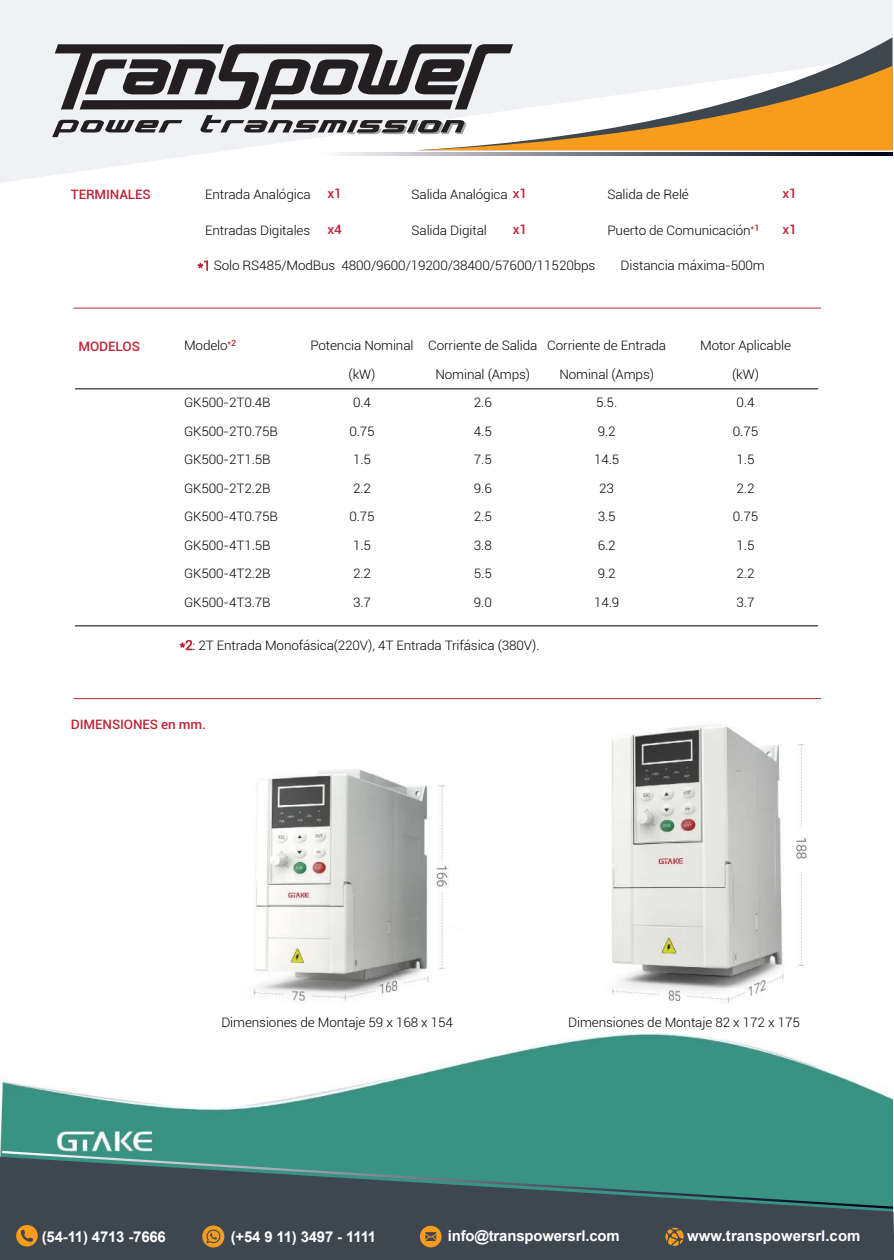
<style>
.page{position:relative;width:894px;height:1260px;background:#fff}
.page>*{position:absolute;margin:0;border:0;box-sizing:border-box;transform-origin:0 0}
.t1{font:700 14.85px "Arial";letter-spacing:-.01em;color:#fff}
.t2{font:700 14.85px "Arial";letter-spacing:-.04em;color:#fff}
.t3{font:300 13.05px/28.5px "Roboto";letter-spacing:-.01em;color:#000;text-align:center;scale:1.04 1}
.t4{font:500 13.05px "Roboto";letter-spacing:-.01em;color:#bf2439;scale:1.04 1}
.t5{font:500 13.05px "Roboto";letter-spacing:-.01em;color:#be2539;scale:1.04 1}
.s1{font-weight:500;color:#be2539}
</style>
<div class="page">
<img style="left:73px;top:261px;width:749px;height:807px">
<svg style="left:197px;top:260px;width:11px;height:11px"></svg>
<svg style="left:179px;top:639px;width:14px;height:12px"></svg>
<hr style="left:73px;top:308px;width:747px;height:1px;background:#bf2539">
<hr style="left:73px;top:698px;width:747px;height:1px;background:#bf2539">
<hr style="left:75px;top:389px;width:742px;height:1px;background:#000">
<hr style="left:75px;top:626px;width:742px;height:1px;background:#000">
<svg style="left:0;top:0;width:892px;height:183px;fill:#f0f1f5"></svg>
<svg style="left:52px;top:33px;width:840px;height:117px"></svg>
<svg style="left:312px;top:153px;width:580px;height:2px"></svg>
<svg style="left:0;top:1068px;width:893px;height:192px;background:#52837e"></svg>
<svg style="left:420px;top:1226px;width:21px;height:21px"></svg>
<svg style="left:16px;top:1225px;width:22px;height:21px"></svg>
<svg style="left:2px;top:1151px;width:890px;height:58px;background:#3c716c"></svg>
<svg style="left:202px;top:1225px;width:22px;height:22px"></svg>
<svg style="left:206px;top:1229px;width:14px;height:15px"></svg>
<svg style="left:665px;top:1228px;width:18px;height:18px"></svg>
<p class="t4" style="left:71px;top:185px;width:78px">TERMINALES</p>
<p class="t4" style="left:78px;top:338px;width:61px">MODELOS</p>
<p class="t3" style="left:205px;top:180px;width:103px">Entrada Analógica</p>
<p class="t3" style="left:205px;top:216px;width:103px">Entradas Digitales</p>
<p class="t5" style="left:327px;top:184px;width:15px">x1</p>
<p class="t5" style="left:327px;top:220px;width:15px">x4</p>
<p class="t3" style="left:411px;top:180px;width:113px">Salida Analógica <span class="s1">x1</span></p>
<p class="t5" style="left:512px;top:220px;width:15px">x1</p>
<p class="t3" style="left:411px;top:216px;width:74px">Salida Digital</p>
<p class="t3" style="left:607px;top:180px;width:80px">Salida de Relé</p>
<p class="t3" style="left:607px;top:216px;width:148px">Puerto de Comunicación<sup>*1</sup></p>
<p class="t3" style="left:214px;top:251px;width:368px">Solo RS485/ModBus 4800/9600/19200/38400/57600/11520bps</p>
<p class="t3" style="left:620px;top:251px;width:140px">Distancia máxima-500m</p>
<p class="t5" style="left:782px;top:184px;width:15px">x1</p>
<p class="t5" style="left:782px;top:220px;width:15px">x1</p>
<p class="t3" style="left:184px;top:331px;width:52px">Modelo<sup>*2</sup></p>
<p class="t3" style="left:184px;top:388px;width:92px;text-align:left">GK500-2T0.4B<br>GK500-2T0.75B<br>GK500-2T1.5B<br>GK500-2T2.2B<br>GK500-4T0.75B<br>GK500-4T1.5B<br>GK500-4T2.2B<br>GK500-4T3.7B</p>
<p class="t3" style="left:310px;top:331px;width:101px">Potencia Nominal (kW)<br>0.4<br>0.75<br>1.5<br>2.2<br>0.75<br>1.5<br>2.2<br>3.7</p>
<p class="t3" style="left:428px;top:331px;width:107px">Corriente de Salida<br>Nominal (Amps)<br>2.6<br>4.5<br>7.5<br>9.6<br>2.5<br>3.8<br>5.5<br>9.0</p>
<p class="t3" style="left:547px;top:331px;width:116px">Corriente de Entrada<br>Nominal (Amps)<br>5.5.<br>9.2<br>14.5<br>23<br>3.5<br>6.2<br>9.2<br>14.9</p>
<p class="t3" style="left:700px;top:331px;width:89px">Motor Aplicable (kW)<br>0.4<br>0.75<br>1.5<br>2.2<br>0.75<br>1.5<br>2.2<br>3.7</p>
<p class="t3" style="left:192px;top:630px;width:335px">: 2T Entrada Monofásica(220V), 4T Entrada Trifásica (380V).</p>
<p class="t4" style="left:71px;top:715px;width:131px">DIMENSIONES en mm.</p>
<p class="t3" style="left:221px;top:1008px;width:224px">Dimensiones de Montaje 59 x 168 x 154</p>
<p class="t3" style="left:568px;top:1007px;width:224px">Dimensiones de Montaje 82 x 172 x 175</p>
<p class="t1" style="left:42px;top:1227px;width:126px">(54-11) 4713 -7666</p>
<p class="t2" style="left:231px;top:1227px;width:147px">(+54 9 11) 3497 - 1111</p>
<p class="t1" style="left:447px;top:1226px;width:173px">info@transpowersrl.com</p>
<p class="t1" style="left:687px;top:1226px;width:174px">www.transpowersrl.com</p>
</div>
